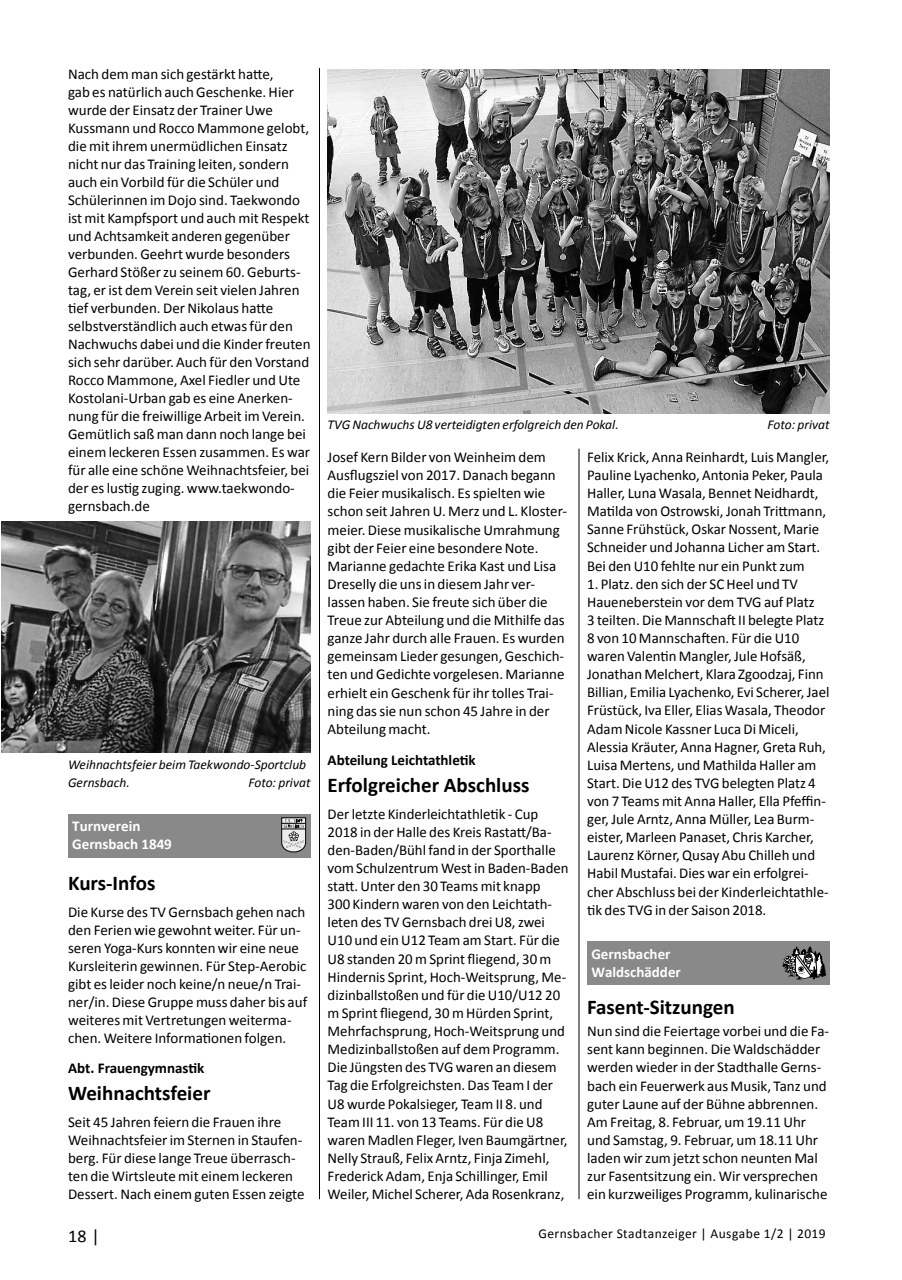
<style>
.page{position:relative;width:902px;height:1280px;background:#fff}
.page>*{position:absolute;margin:0;border:0;box-sizing:border-box;transform-origin:0 0}
.t1{font:700 21px "Calibri";color:#000}
.t2{font:18px "Calibri";color:#000}
.t3{font:15px/18.1px "Calibri";color:#000}
.t4{font:700 15px/18px "Calibri";color:#fff}
.t5{font:700 15px "Calibri";color:#000}
.t6{font:italic 13.5px/18px "Calibri";color:#000}
.t7{font:13.5px "Calibri";letter-spacing:.03em;color:#000}
</style>
<div class="page">
<hr style="left:319px;top:68px;width:1px;height:1131px;background:#000">
<hr style="left:578px;top:449px;width:1px;height:750px;background:#000">
<img style="left:2px;top:521px;width:308px;height:231px">
<div style="left:68px;top:814px;width:242px;height:43px;background:#8a8989"></div>
<svg style="left:281px;top:817px;width:25px;height:36px"></svg>
<div style="left:587px;top:942px;width:242px;height:43px;background:#8a8989"></div>
<svg style="left:782px;top:946px;width:44px;height:35px"></svg>
<img style="left:327px;top:70px;width:502px;height:343px">
<p class="t3" style="left:68px;top:65px;width:244px">Nach dem man sich gestärkt hatte,<br>gab es natürlich auch Geschenke. Hier wurde der Einsatz der Trainer Uwe Kussmann und Rocco Mammone gelobt, die mit ihrem unermüdlichen Einsatz nicht nur das Training leiten, sondern auch ein Vorbild für die Schüler und Schülerinnen im Dojo sind. Taekwondo ist mit Kampfsport und auch mit Respekt und Achtsamkeit anderen gegenüber verbunden. Geehrt wurde besonders Gerhard Stößer zu seinem 60. Geburts&shy;tag, er ist dem Verein seit vielen Jahren tief verbunden. Der Nikolaus hatte selbstverständlich auch etwas für den Nachwuchs dabei und die Kinder freuten sich sehr darüber. Auch für den Vorstand Rocco Mammone, Axel Fiedler und Ute Kostolani-Urban gab es eine Anerken&shy;nung für die freiwillige Arbeit im Verein.<br>Gemütlich saß man dann noch lange bei einem leckeren Essen zusammen. Es war für alle eine schöne Weihnachtsfeier, bei der es lustig zuging. www.taekwondo&shy;gernsbach.de</p>
<p class="t6" style="left:68px;top:755px;width:240px">Weihnachtsfeier beim Taekwondo-Sportclub<br>Gernsbach.</p>
<p class="t6" style="left:248px;top:773px;width:64px">Foto: privat</p>
<p class="t4" style="left:72px;top:817px;width:101px">Turnverein<br>Gernsbach 1849</p>
<h1 class="t1" style="left:68px;top:870px;width:89px">Kurs-Infos</h1>
<p class="t3" style="left:68px;top:903px;width:241px">Die Kurse des TV Gernsbach gehen nach den Ferien wie gewohnt weiter. Für un&shy;seren Yoga-Kurs konnten wir eine neue Kursleiterin gewinnen. Für Step-Aerobic gibt es leider noch keine/n neue/n Trai&shy;ner/in. Diese Gruppe muss daher bis auf weiteres mit Vertretungen weiterma&shy;chen. Weitere Informationen folgen.</p>
<p class="t5" style="left:68px;top:1059px;width:138px">Abt. Frauengymnastik</p>
<h1 class="t1" style="left:68px;top:1080px;width:144px">Weihnachtsfeier</h1>
<p class="t3" style="left:68px;top:1113px;width:238px">Seit 45 Jahren feiern die Frauen ihre Weihnachtsfeier im Sternen in Staufen&shy;berg. Für diese lange Treue überrasch&shy;ten die Wirtsleute mit einem leckeren Dessert. Nach einem guten Essen zeigte</p>
<p class="t6" style="left:327px;top:415px;width:292px">TVG Nachwuchs U8 verteidigten erfolgreich den Pokal.</p>
<p class="t6" style="left:767px;top:415px;width:64px">Foto: privat</p>
<p class="t3" style="left:327px;top:448px;width:241px">Josef Kern Bilder von Weinheim dem Ausflugsziel von 2017. Danach begann die Feier musikalisch. Es spielten wie schon seit Jahren U. Merz und L. Kloster&shy;meier. Diese musikalische Umrahmung gibt der Feier eine besondere Note.<br>Marianne gedachte Erika Kast und Lisa Dreselly die uns in diesem Jahr ver&shy;lassen haben. Sie freute sich über die Treue zur Abteilung und die Mithilfe das ganze Jahr durch alle Frauen. Es wurden gemeinsam Lieder gesungen, Geschich&shy;ten und Gedichte vorgelesen. Marianne erhielt ein Geschenk für ihr tolles Trai&shy;ning das sie nun schon 45 Jahre in der Abteilung macht.</p>
<p class="t5" style="left:327px;top:750px;width:150px">Abteilung Leichtathletik</p>
<h1 class="t1" style="left:327px;top:771px;width:203px">Erfolgreicher Abschluss</h1>
<p class="t3" style="left:327px;top:804px;width:242px">Der letzte Kinderleichtathletik - Cup 2018 in der Halle des Kreis Rastatt/Ba&shy;den-Baden/Bühl fand in der Sporthalle vom Schulzentrum West in Baden-Baden statt. Unter den 30 Teams mit knapp<br>300 Kindern waren von den Leichtath&shy;leten des TV Gernsbach drei U8, zwei U10 und ein U12 Team am Start. Für die U8 standen 20 m Sprint fliegend, 30 m Hindernis Sprint, Hoch-Weitsprung, Me&shy;dizinballstoßen und für die U10/U12 20 m Sprint fliegend, 30 m Hürden Sprint, Mehrfachsprung, Hoch-Weitsprung und Medizinballstoßen auf dem Programm.<br>Die Jüngsten des TVG waren an diesem Tag die Erfolgreichsten. Das Team I der U8 wurde Pokalsieger, Team II 8. und Team III 11. von 13 Teams. Für die U8 waren Madlen Fleger, Iven Baumgärtner, Nelly Strauß, Felix Arntz, Finja Zimehl, Frederick Adam, Enja Schillinger, Emil Weiler, Michel Scherer, Ada Rosenkranz,</p>
<p class="t3" style="left:587px;top:448px;width:244px">Felix Krick, Anna Reinhardt, Luis Mangler, Pauline Lyachenko, Antonia Peker, Paula Haller, Luna Wasala, Bennet Neidhardt, Matilda von Ostrowski, Jonah Trittmann, Sanne Frühstück, Oskar Nossent, Marie Schneider und Johanna Licher am Start.<br>Bei den U10 fehlte nur ein Punkt zum</p>
<p class="t3" style="left:587px;top:575px;width:244px">1. Platz. den sich der SC Heel und TV Haueneberstein vor dem TVG auf Platz<br>3 teilten. Die Mannschaft II belegte Platz 8 von 10 Mannschaften. Für die U10 waren Valentin Mangler, Jule Hofsäß, Jonathan Melchert, Klara Zgoodzaj, Finn Billian, Emilia Lyachenko, Evi Scherer, Jael Früstück, Iva Eller, Elias Wasala, Theodor Adam Nicole Kassner Luca Di Miceli, Alessia Kräuter, Anna Hagner, Greta Ruh, Luisa Mertens, und Mathilda Haller am Start. Die U12 des TVG belegten Platz 4 von 7 Teams mit Anna Haller, Ella Pfeffin&shy;ger, Jule Arntz, Anna Müller, Lea Burm&shy;eister, Marleen Panaset, Chris Karcher, Laurenz Körner, Qusay Abu Chilleh und Habil Mustafai. Dies war ein erfolgrei&shy;cher Abschluss bei der Kinderleichtathle&shy;tik des TVG in der Saison 2018.</p>
<p class="t4" style="left:591px;top:945px;width:91px">Gernsbacher<br>Waldschädder</p>
<h1 class="t1" style="left:587px;top:993px;width:149px">Fasent-Sitzungen</h1>
<p class="t3" style="left:587px;top:1022px;width:243px">Nun sind die Feiertage vorbei und die Fa&shy;sent kann beginnen. Die Waldschädder werden wieder in der Stadthalle Gerns&shy;bach ein Feuerwerk aus Musik, Tanz und guter Laune auf der Bühne abbrennen.<br>Am Freitag, 8. Februar, um 19.11 Uhr und Samstag, 9. Februar, um 18.11 Uhr laden wir zum jetzt schon neunten Mal zur Fasentsitzung ein. Wir versprechen ein kurzweiliges Programm, kulinarische</p>
<p class="t2" style="left:68px;top:1224px;width:33px">18 |</p>
<p class="t7" style="left:538px;top:1225px;width:289px">Gernsbacher Stadtanzeiger | Ausgabe 1/2 | 2019</p>
</div>
